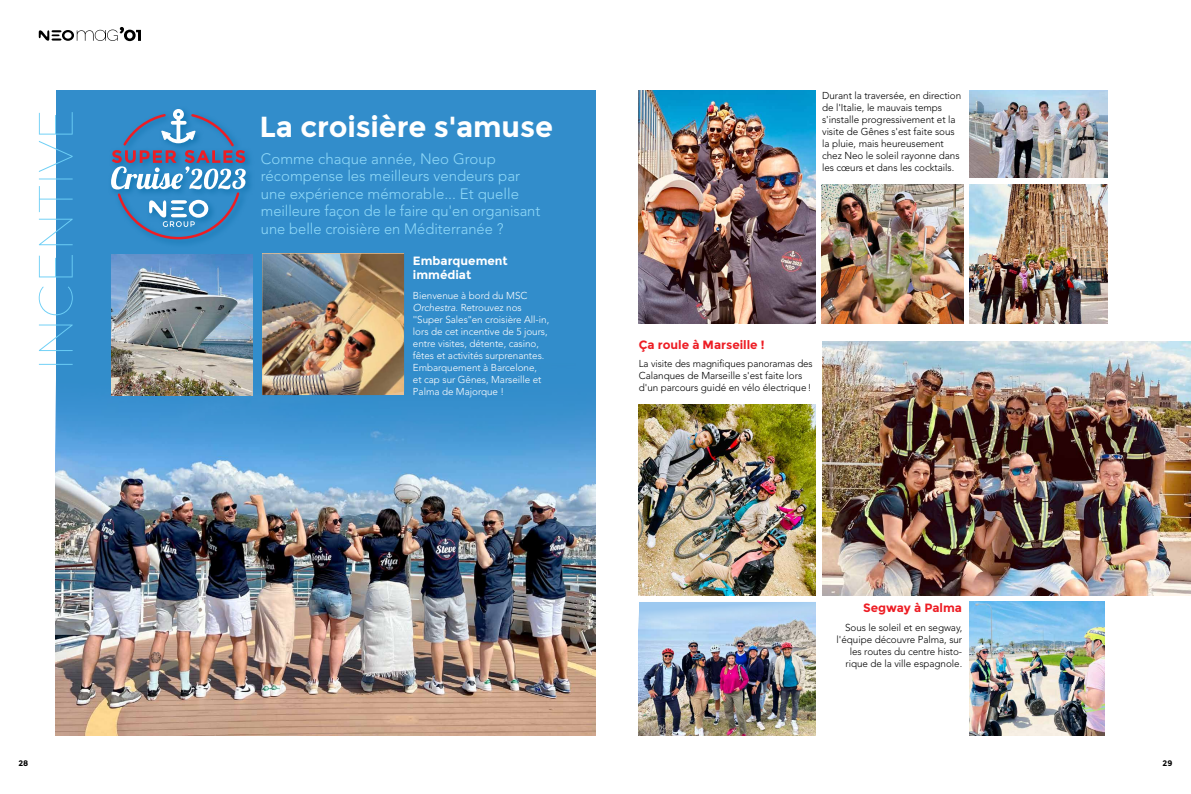
<style>
.page{position:relative;width:1191px;height:794px;background:#fff}
.page>*{position:absolute;margin:0;border:0;box-sizing:border-box;transform-origin:0 0}
.t1{font:700 29px "Montserrat";letter-spacing:-.005em;color:#fff}
.t2{font:300 15px/17.5px "Avenir LT Std";color:#8ed8f8}
.t3{font:700 12px "Montserrat";color:#ed1d24}
.t4{font:700 12px/14px "Montserrat";color:#fff}
.t5{font:300 10px/12px "Avenir LT Std";letter-spacing:-.005em;color:#000}
.t6{font:300 10px/12px "Avenir LT Std";letter-spacing:-.005em;color:#fff}
.t7{font:700 8px "Montserrat";color:#000}
.s1{font-style:italic}
</style>
<div class="page">
<img style="left:822px;top:341px;width:369px;height:254px">
<img style="left:638px;top:91px;width:177px;height:232px">
<div style="left:56px;top:91px;width:539px;height:645px;background:#328dcb"></div>
<img style="left:56px;top:364px;width:539px;height:372px">
<svg style="left:39px;top:27px;width:102px;height:14px"></svg>
<svg style="left:39px;top:112px;width:34px;height:253px"></svg>
<img style="left:639px;top:602px;width:176px;height:134px">
<img style="left:969px;top:602px;width:135px;height:134px">
<img style="left:112px;top:254px;width:141px;height:141px">
<div style="left:173px;top:109px;width:11px;height:11px;border:4px solid #fff;border-radius:50%"></div>
<svg style="left:111px;top:112px;width:135px;height:129px"></svg>
<img style="left:639px;top:404px;width:177px;height:191px">
<img style="left:969px;top:184px;width:138px;height:139px">
<img style="left:262px;top:254px;width:142px;height:141px">
<img style="left:821px;top:184px;width:142px;height:139px">
<img style="left:969px;top:91px;width:138px;height:87px">
<h1 class="t1" style="left:259px;top:110px;width:295px">La croisière s'amuse</h1>
<h2 class="t2" style="left:261px;top:150px;width:281px">Comme chaque année, Neo Group récompense les meilleurs vendeurs par une expérience mémorable... Et quelle meilleure façon de le faire qu'en organisant une belle croisière en Méditerranée ?</h2>
<p class="t4" style="left:413px;top:253px;width:96px">Embarquement immédiat</p>
<p class="t6" style="left:413px;top:289px;width:138px">Bienvenue à bord du MSC<br><span class="s1">Orchestra.</span> Retrouvez nos ''Super Sales ''en croisière All-in, lors de cet incentive de 5 jours, entre visites, détente, casino, fêtes et activités surprenantes.<br>Embarquement à Barcelone,<br>et cap sur Gênes, Marseille et<br>Palma de Majorque !</p>
<p class="t5" style="left:822px;top:90px;width:141px">Durant la traversée, en direction de l'Italie, le mauvais temps s'installe progressivement et la visite de Gênes s'est faite sous la pluie, mais heureusement chez Neo le soleil rayonne dans les cœurs et dans les cocktails.</p>
<p class="t3" style="left:639px;top:338px;width:127px">ça roule à Marseille !</p>
<p class="t5" style="left:639px;top:358px;width:175px">La visite des magnifiques panoramas des<br>Calanques de Marseille s'est faite lors d'un parcours guidé en vélo électrique!</p>
<p class="t3" style="left:863px;top:600px;width:100px">Segway à Palma</p>
<p class="t5" style="left:836px;top:621px;width:127px;text-align:right">Sous le soleil et en segway, l'équipe découvre Palma, sur les routes du centre histo&shy;rique de la ville espagnole.</p>
<p class="t7" style="left:18px;top:758px;width:11px">28</p>
<p class="t7" style="left:1162px;top:758px;width:11px">29</p>
</div>
